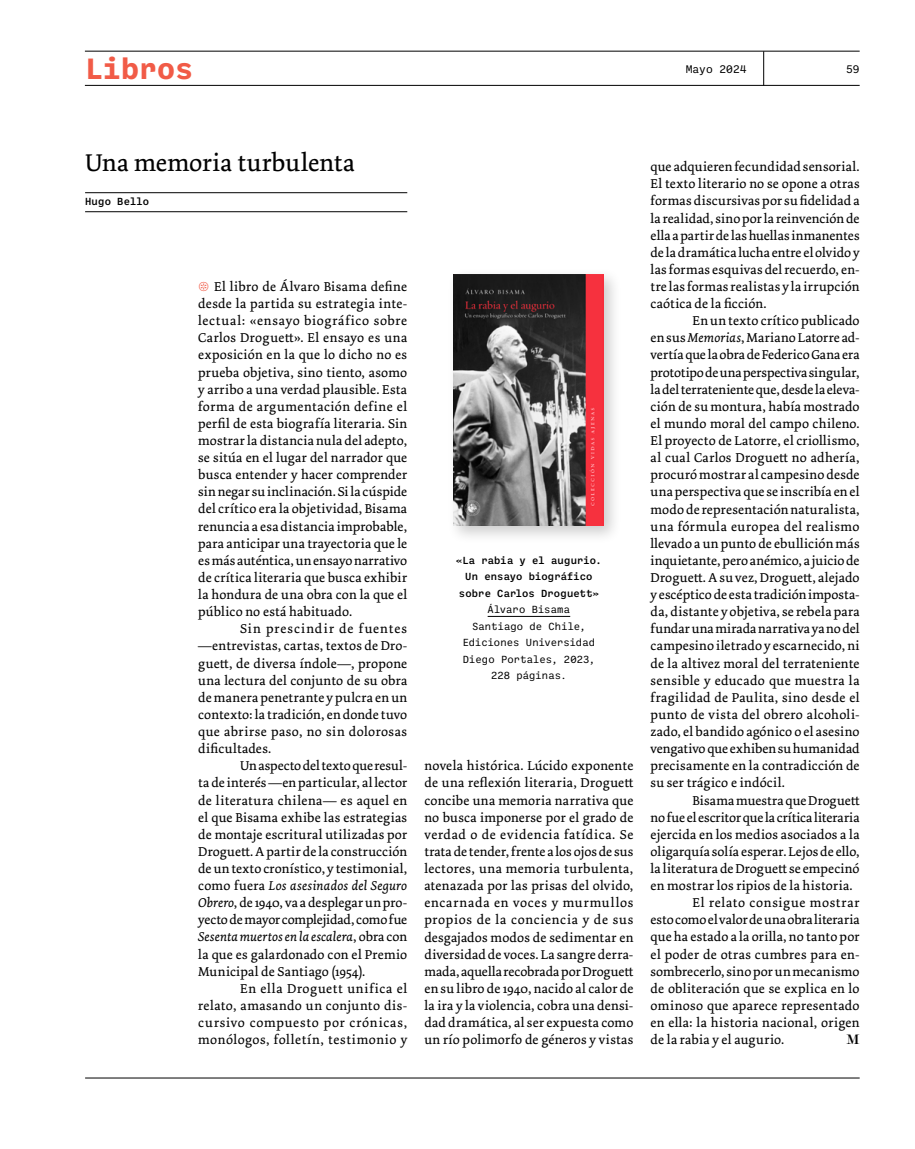
<style>
.page{position:relative;width:915px;height:1149px;background:#fff}
.page>*{position:absolute;margin:0;border:0;box-sizing:border-box;transform-origin:0 0}
.t1{font:700 30px "Ballinger Mono";color:#f15b47}
.t2{font:25.5px "Dolly Pro";color:#000}
.t3{font:13.5px/17.1px "Dolly Pro";letter-spacing:.015em;color:#000;text-align:justify}
.t4{font:13.5px "Dolly Pro";letter-spacing:-.005em;color:#000}
.t5{font:13.5px "Dolly Pro";letter-spacing:.045em;color:#000}
.t6{font:700 13.5px "Chapman";color:#000}
.t7{font:11.25px "Ballinger Mono";color:#000}
.t8{font:10.5px/16.5px "Ballinger Mono";letter-spacing:.005em;color:#000;text-align:center}
.t9{font:500 10.5px/16.5px "Ballinger Mono";letter-spacing:.01em;color:#000;text-align:center}
.s1{font-family:"Calluna";font-weight:300;color:#f15b47}
.s2{font-style:italic}
</style>
<div class="page">
<hr style="left:85px;top:211px;width:322px;height:1px;background:#000">
<hr style="left:85px;top:192px;width:322px;height:1px;background:#000">
<div style="left:446px;top:267px;width:176px;height:276px;background:#000;opacity:.2"></div>
<img style="left:454px;top:274px;width:149px;height:251px">
<hr style="left:487px;top:616px;width:83px;height:1px;background:#000">
<hr style="left:85px;top:1077px;width:774px;height:1px;background:#000">
<hr style="left:85px;top:51px;width:774px;height:1px;background:#000">
<hr style="left:85px;top:85px;width:774px;height:1px;background:#000">
<hr style="left:763px;top:51px;width:1px;height:34px;background:#000">
<h1 class="t1" style="left:85px;top:52px;width:109px">Libros</h1>
<p class="t7" style="left:685px;top:63px;width:62px">Mayo 2024</p>
<p class="t7" style="left:845px;top:63px;width:15px">59</p>
<h2 class="t2" style="left:85px;top:146px;width:271px">Una memoria turbulenta</h2>
<p class="t9" style="left:85px;top:193px;width:65px">Hugo Bello</p>
<p class="t3" style="left:198px;top:278px;width:210px"><span class="s1">˒</span> El libro de Álvaro Bisama define desde la partida su estrategia inte&shy;lectual: «ensayo biográfico sobre Carlos Droguett». El ensayo es una exposición en la que lo dicho no es prueba objetiva, sino tiento, asomo y arribo a una verdad plausible. Esta forma de argumentación define el perfil de esta biografía literaria. Sin mostrar la distancia nula del adepto, se sitúa en el lugar del narrador que busca entender y hacer comprender sin negar su inclinación. Si la cúspide del crítico era la objetividad, Bisama renuncia a esa distancia improbable, para anticipar una trayectoria que le es más auténtica, un ensayo narrativo de crítica literaria que busca exhibir la hondura de una obra con la que el público no está habituado.</p>
<p class="t3" style="left:198px;top:620px;width:210px;text-indent:42px">Sin prescindir de fuentes —entrevistas, cartas, textos de Dro&shy;guett, de diversa índole—, propone una lectura del conjunto de su obra de manera penetrante y pulcra en un contexto: la tradición, en donde tuvo que abrirse paso, no sin dolorosas dificultades.</p>
<p class="t3" style="left:198px;top:757px;width:210px;text-indent:42px">Un aspecto del texto que resul&shy;ta de interés —en particular, al lector de literatura chilena— es aquel en el que Bisama exhibe las estrategias de montaje escritural utilizadas por Droguett. A partir de la construcción de un texto cronístico, y testimonial, como fuera <span class="s2">Los asesinados del Seguro Obrero</span>, de 1940, va a desplegar un pro&shy;yecto de mayor complejidad, como fue <span class="s2">Sesenta muertos en la escalera</span>, obra con la que es galardonado con el Premio Municipal de Santiago (1954).</p>
<p class="t3" style="left:198px;top:979px;width:210px;text-indent:42px">En ella Droguett unifica el relato, amasando un conjunto dis&shy;cursivo compuesto por crónicas, monólogos, folletín, testimonio y</p>
<p class="t9" style="left:456px;top:552px;width:147px">«La rabia y el augurio.<br>Un ensayo biográfico sobre Carlos Droguett»</p>
<p class="t8" style="left:462px;top:601px;width:134px">Álvaro Bisama<br>Santiago de Chile,<br>Ediciones Universidad<br>Diego Portales, 2023,<br>228 páginas.</p>
<p class="t3" style="left:424px;top:757px;width:210px">novela histórica. Lúcido exponente de una reflexión literaria, Droguett concibe una memoria narrativa que no busca imponerse por el grado de verdad o de evidencia fatídica. Se trata de tender, frente a los ojos de sus lectores, una memoria turbulenta, atenazada por las prisas del olvido, encarnada en voces y murmullos propios de la conciencia y de sus desgajados modos de sedimentar en diversidad de voces. La sangre derra&shy;mada, aquella recobrada por Droguett en su libro de 1940, nacido al calor de la ira y la violencia, cobra una densi&shy;dad dramática, al ser expuesta como un río polimorfo de géneros y vistas</p>
<p class="t3" style="left:650px;top:158px;width:210px">que adquieren fecundidad sensorial.<br>El texto literario no se opone a otras formas discursivas por su fidelidad a la realidad, sino por la reinvención de ella a partir de las huellas inmanentes de la dramática lucha entre el olvido y las formas esquivas del recuerdo, en&shy;tre las formas realistas y la irrupción caótica de la ficción.</p>
<p class="t3" style="left:650px;top:312px;width:210px;text-indent:42px">En un texto crítico publicado en sus <span class="s2">Memorias</span>, Mariano Latorre ad&shy;vertía que la obra de Federico Gana era prototipo de una perspectiva singular, la del terrateniente que, desde la eleva&shy;ción de su montura, había mostrado el mundo moral del campo chileno.<br>El proyecto de Latorre, el criollismo, al cual Carlos Droguett no adhería, procuró mostrar al campesino desde una perspectiva que se inscribía en el modo de representación naturalista, una fórmula europea del realismo llevado a un punto de ebullición más inquietante, pero anémico, a juicio de Droguett. A su vez, Droguett, alejado y escéptico de esta tradición imposta&shy;da, distante y objetiva, se rebela para fundar una mirada narrativa ya no del campesino iletrado y escarnecido, ni de la altivez moral del terrateniente sensible y educado que muestra la fragilidad de Paulita, sino desde el punto de vista del obrero alcoholi&shy;zado, el bandido agónico o el asesino vengativo que exhiben su humanidad precisamente en la contradicción de su ser trágico e indócil.</p>
<p class="t3" style="left:692px;top:791px;width:168px">Bisama muestra que Droguett</p>
<p class="t3" style="left:650px;top:808px;width:210px">no fue el escritor que la crítica literaria</p>
<p class="t3" style="left:650px;top:825px;width:210px">ejercida en los medios asociados a la</p>
<p class="t3" style="left:650px;top:842px;width:210px">oligarquía solía esperar. Lejos de ello,</p>
<p class="t3" style="left:650px;top:859px;width:210px">la literatura de Droguett se empecinó</p>
<p class="t3" style="left:650px;top:876px;width:203px">en mostrar los ripios de la historia.</p>
<p class="t5" style="left:692px;top:893px;width:168px">El relato consigue mostrar</p>
<p class="t4" style="left:650px;top:911px;width:210px">esto como el valor de una obra literaria</p>
<p class="t3" style="left:650px;top:928px;width:210px">que ha estado a la orilla, no tanto por</p>
<p class="t3" style="left:650px;top:945px;width:210px">el poder de otras cumbres para en-</p>
<p class="t3" style="left:650px;top:962px;width:210px">sombrecerlo, sino por un mecanismo</p>
<p class="t3" style="left:650px;top:979px;width:210px">de obliteración que se explica en lo</p>
<p class="t3" style="left:650px;top:996px;width:210px">ominoso que aparece representado</p>
<p class="t3" style="left:650px;top:1013px;width:210px">en ella: la historia nacional, origen</p>
<p class="t3" style="left:650px;top:1030px;width:135px">de la rabia y el augurio.</p>
<p class="t6" style="left:846px;top:1029px;width:15px">M</p>
</div>
